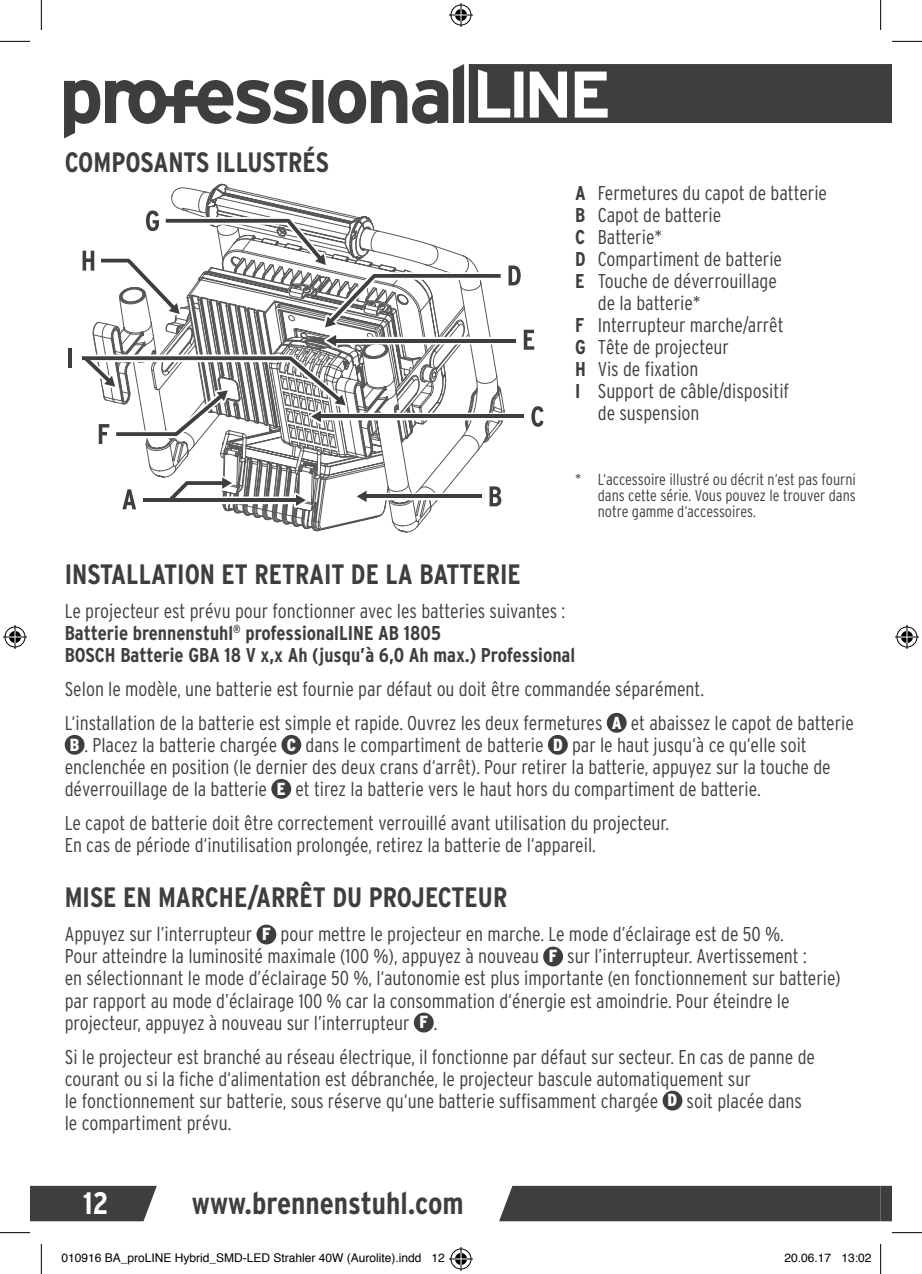
<style>
.page{position:relative;width:922px;height:1274px;background:#fff}
.page>*{position:absolute;margin:0;border:0;box-sizing:border-box;transform-origin:0 0}
.t1{font:700 condensed 31px "Interstate";color:#3e3e3f}
.t2{font:700 condensed 31px "Interstate";color:#fff}
.t3{font:700 condensed 28px "Interstate";color:#3e3e3f}
.t4{font:300 condensed 20px/22px "Interstate";color:#3e3e3f}
.t5{font:700 condensed 20px/22px "Interstate";color:#3e3e3f}
.t6{font:300 condensed 16px/16px "Interstate";color:#3e3e3f;text-align:justify}
.t7{font:12px "Helvetica";color:#000}
.s1{font-weight:700}
.s2{font-weight:300}
.s3{font-weight:900;font-size:17.4px;color:#fff}
</style>
<div class="page">
<svg style="left:880px;top:64px;width:12px;height:59px"></svg>
<svg style="left:64px;top:64px;width:816px;height:74px;fill:#434344"></svg>
<div style="left:499px;top:1185px;width:393px;height:36px;background:#3e3e3f"></div>
<svg style="left:30px;top:1185px;width:127px;height:36px;background:#4c4c4d"></svg>
<hr style="left:68px;top:348px;width:3px;height:20px;background:#3e3e3f">
<svg style="left:82px;top:183px;width:461px;height:350px"></svg>
<div style="left:607px;top:712px;width:19px;height:20px;background:#3e3e3f;border-radius:50%"></div>
<div style="left:65px;top:734px;width:20px;height:20px;background:#3e3e3f;border-radius:50%"></div>
<div style="left:281px;top:734px;width:20px;height:20px;background:#3e3e3f;border-radius:50%"></div>
<div style="left:548px;top:734px;width:20px;height:20px;background:#3e3e3f;border-radius:50%"></div>
<div style="left:271px;top:778px;width:20px;height:20px;background:#3e3e3f;border-radius:50%"></div>
<div style="left:256px;top:924px;width:20px;height:20px;background:#3e3e3f;border-radius:50%"></div>
<div style="left:543px;top:946px;width:20px;height:20px;background:#3e3e3f;border-radius:50%"></div>
<div style="left:414px;top:1012px;width:20px;height:20px;background:#3e3e3f;border-radius:50%"></div>
<div style="left:662px;top:1090px;width:20px;height:20px;background:#3e3e3f;border-radius:50%"></div>
<hr style="left:0;top:41px;width:30px;height:1px;background:#000">
<hr style="left:892px;top:41px;width:30px;height:1px;background:#000">
<hr style="left:0;top:1232px;width:30px;height:1px;background:#000">
<hr style="left:892px;top:1232px;width:30px;height:1px;background:#000">
<hr style="left:41px;top:0;width:1px;height:30px;background:#000">
<hr style="left:41px;top:1243px;width:1px;height:30px;background:#000">
<hr style="left:880px;top:0;width:1px;height:30px;background:#000">
<hr style="left:880px;top:1243px;width:1px;height:30px;background:#000">
<svg style="left:449px;top:3px;width:24px;height:24px"></svg>
<svg style="left:3px;top:625px;width:24px;height:24px"></svg>
<svg style="left:895px;top:625px;width:24px;height:24px"></svg>
<svg style="left:449px;top:1247px;width:24px;height:23px"></svg>
<h2 class="t3" style="left:65px;top:145px;width:266px">COMPOSANTS ILLUSTRÉS</h2>
<p class="t4" style="left:575px;top:181px;width:253px"><span class="s1">A</span> Fermetures du capot de batterie</p>
<p class="t4" style="left:575px;top:203px;width:148px"><span class="s1">B</span> Capot de batterie</p>
<p class="t4" style="left:575px;top:225px;width:89px"><span class="s1">C</span> Batterie*</p>
<p class="t4" style="left:575px;top:247px;width:208px"><span class="s1">D</span> Compartiment de batterie</p>
<p class="t4" style="left:575px;top:269px;width:203px"><span class="s1">E</span> Touche de déverrouillage</p>
<p class="t4" style="left:598px;top:291px;width:104px">de la batterie*</p>
<p class="t4" style="left:575px;top:313px;width:210px"><span class="s1">F</span> Interrupteur marche/arrêt</p>
<p class="t4" style="left:575px;top:335px;width:155px"><span class="s1">G</span> Tête de projecteur</p>
<p class="t4" style="left:575px;top:357px;width:125px"><span class="s1">H</span> Vis de fixation</p>
<p class="t4" style="left:575px;top:379px;width:216px"><span class="s1">I</span> Support de câble/dispositif</p>
<p class="t4" style="left:598px;top:401px;width:103px">de suspension</p>
<p class="t6" style="left:598px;top:471px;width:260px;text-indent:-23px">* L‘accessoire illustré ou décrit n‘est pas fourni dans cette série. Vous pouvez le trouver dans notre gamme d‘accessoires.</p>
<h2 class="t3" style="left:65px;top:556px;width:458px">INSTALLATION ET RETRAIT DE LA BATTERIE</h2>
<p class="t5" style="left:65px;top:599px;width:512px"><span class="s2">Le projecteur est prévu pour fonctionner avec les batteries suivantes :<br></span>Batterie brennenstuhl<sup>®</sup> professionalLINE AB 1805<br>BOSCH Batterie GBA 18 V x,x Ah (jusqu’à 6,0 Ah max.) Professional</p>
<p class="t4" style="left:65px;top:671px;width:791px;line-height:34px">Selon le modèle, une batterie est fournie par défaut ou doit être commandée séparément.<br>L‘installation de la batterie est simple et rapide. Ouvrez les deux fermetures <span class="s3">A</span> et abaissez le capot de batterie</p>
<p class="t4" style="left:65px;top:733px;width:767px"><span class="s3">B</span> . Placez la batterie chargée <span class="s3">C</span> dans le compartiment de batterie <span class="s3">D</span> par le haut jusqu‘à ce qu‘elle soit enclenchée en position (le dernier des deux crans d‘arrêt). Pour retirer la batterie, appuyez sur la touche de déverrouillage de la batterie <span class="s3">E</span> et tirez la batterie vers le haut hors du compartiment de batterie.</p>
<p class="t4" style="left:65px;top:811px;width:606px">Le capot de batterie doit être correctement verrouillé avant utilisation du projecteur.<br>En cas de période d‘inutilisation prolongée, retirez la batterie de l‘appareil.</p>
<h2 class="t3" style="left:65px;top:880px;width:444px">MISE EN MARCHE/ARRÊT DU PROJECTEUR</h2>
<p class="t4" style="left:65px;top:923px;width:777px">Appuyez sur l’interrupteur <span class="s3">F</span> pour mettre le projecteur en marche. Le mode d’éclairage est de 50 %.<br>Pour atteindre la luminosité maximale (100 %), appuyez à nouveau <span class="s3">F</span> sur l’interrupteur. Avertissement :<br>en sélectionnant le mode d’éclairage 50 %, l‘autonomie est plus importante (en fonctionnement sur batterie) par rapport au mode d’éclairage 100 % car la consommation d‘énergie est amoindrie. Pour éteindre le projecteur, appuyez à nouveau sur l’interrupteur <span class="s3">F</span> .</p>
<p class="t4" style="left:65px;top:1045px;width:752px">Si le projecteur est branché au réseau électrique, il fonctionne par défaut sur secteur. En cas de panne de courant ou si la fiche d‘alimentation est débranchée, le projecteur bascule automatiquement sur<br>le fonctionnement sur batterie, sous réserve qu‘une batterie suffisamment chargée <span class="s3">D</span> soit placée dans le compartiment prévu.</p>
<h1 class="t2" style="left:83px;top:1184px;width:27px">12</h1>
<h1 class="t1" style="left:192px;top:1184px;width:273px">www.brennenstuhl.com</h1>
<p class="t7" style="left:61px;top:1248px;width:385px">010916 BA_proLINE Hybrid_SMD-LED Strahler 40W (Aurolite).indd 12</p>
<p class="t7" style="left:784px;top:1248px;width:88px">20.06.17 13:02</p>
</div>
